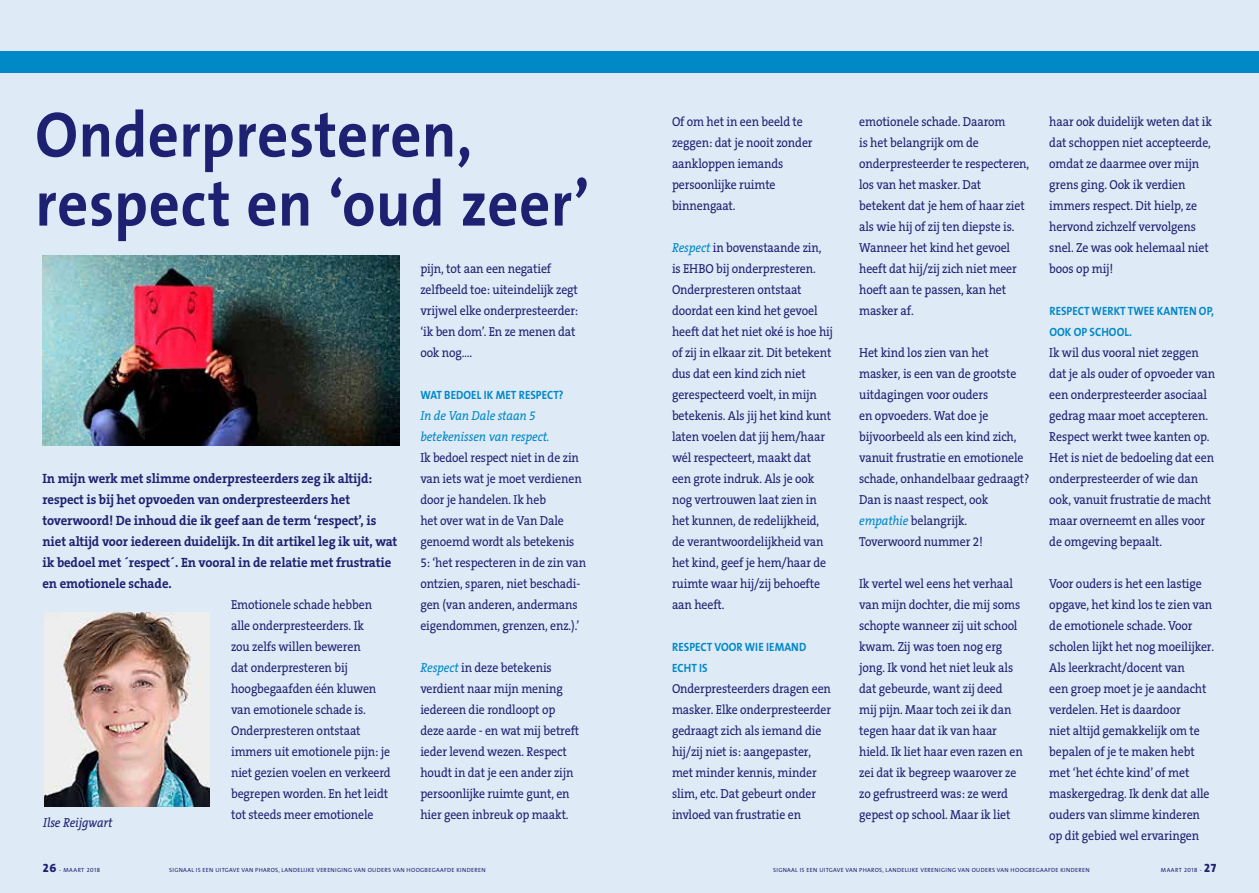
<style>
.page{position:relative;width:1259px;height:893px;background:#deeaf6}
.page>*{position:absolute;margin:0;border:0;box-sizing:border-box;transform-origin:0 0}
.t1{font:700 64.5px/69px "The Sans B7";letter-spacing:.005em;color:#1e2171;scale:.94 1}
.t2{font:700 13.5px/21px "The Serif B7";letter-spacing:-.01em;color:#1e2171;scale:.95 1}
.t3{font:13.05px/21px "The Serif B5 Plain";letter-spacing:-.01em;color:#1e2171;scale:.91 1}
.t4{font:italic 13.05px/21px "The Serif B5 Plain";letter-spacing:-.01em;color:#0088c7;scale:.91 1}
.t5{font:italic 13.05px "The Serif B5 Plain";letter-spacing:-.01em;color:#1e2171;scale:.91 1}
.t6{font:700 12px/21px "The Sans";letter-spacing:.005em;color:#0088c7;scale:.91 1}
.t7{font:6px "The Sans Regular Caps";letter-spacing:.05em;color:#1e2171}
.t8{font:6px "The Sans Regular Caps";letter-spacing:.08em;color:#1e2171}
.s1{font-style:italic;color:#0088c7}
.s2{font-family:"The Sans Extra Bold Caps";font-size:12px}
</style>
<div class="page">
<img style="left:43px;top:255px;width:356px;height:191px">
<div style="left:0;top:51px;width:1259px;height:21px;background:#0088c7"></div>
<img style="left:45px;top:612px;width:164px;height:194px">
<h1 class="t1" style="left:35px;top:102px;width:591px">Onderpresteren, respect en ‘oud zeer’</h1>
<p class="t3" style="left:672px;top:112px;width:156px">Of om het in een beeld te zeggen: dat je nooit zonder aankloppen iemands persoonlijke ruimte binnengaat.</p>
<p class="t3" style="left:672px;top:238px;width:178px"><span class="s1">Respect</span> in bovenstaande zin, is EHBO bij onderpresteren.<br>Onderpresteren ontstaat doordat een kind het gevoel heeft dat het niet oké is hoe hij of zij in elkaar zit. Dit betekent dus dat een kind zich niet gerespecteerd voelt, in mijn betekenis. Als jij het kind kunt laten voelen dat jij hem/haar wél respecteert, maakt dat een grote indruk. Als je ook nog vertrouwen laat zien in het kunnen, de redelijkheid, de verantwoordelijkheid van het kind, geef je hem/haar de ruimte waar hij/zij behoefte aan heeft.</p>
<p class="t6" style="left:672px;top:636px;width:149px">RESPECT VOOR WIE IEMAND<br>ECHT IS</p>
<p class="t3" style="left:672px;top:679px;width:176px">Onderpresteerders dragen een masker. Elke onderpresteerder gedraagt zich als iemand die hij/zij niet is: aangepaster, met minder kennis, minder slim, etc. Dat gebeurt onder invloed van frustratie en</p>
<p class="t3" style="left:859px;top:112px;width:188px">emotionele schade. Daarom<br>is het belangrijk om de onderpresteerder te respecteren, los van het masker. Dat betekent dat je hem of haar ziet als wie hij of zij ten diepste is.<br>Wanneer het kind het gevoel heeft dat hij/zij zich niet meer hoeft aan te passen, kan het masker af.</p>
<p class="t3" style="left:859px;top:343px;width:188px">Het kind los zien van het masker, is een van de grootste uitdagingen voor ouders<br>en opvoeders. Wat doe je bijvoorbeeld als een kind zich, vanuit frustratie en emotionele schade, onhandelbaar gedraagt?<br>Dan is naast respect, ook <span class="s1">empathie</span> belangrijk.<br>Toverwoord nummer 2!</p>
<p class="t3" style="left:859px;top:574px;width:181px">Ik vertel wel eens het verhaal van mijn dochter, die mij soms schopte wanneer zij uit school kwam. Zij was toen nog erg jong. Ik vond het niet leuk als dat gebeurde, want zij deed mij pijn. Maar toch zei ik dan tegen haar dat ik van haar hield. Ik liet haar even razen en zei dat ik begreep waarover ze zo gefrustreerd was: ze werd gepest op school. Maar ik liet</p>
<p class="t3" style="left:1049px;top:112px;width:180px">haar ook duidelijk weten dat ik dat schoppen niet accepteerde, omdat ze daarmee over mijn grens ging. Ook ik verdien immers respect. Dit hielp, ze hervond zichzelf vervolgens snel. Ze was ook helemaal niet boos op mij!</p>
<p class="t6" style="left:1049px;top:300px;width:182px">RESPECT WERKT TWEE KANTEN OP,<br>OOK OP SCHOOL.</p>
<p class="t3" style="left:1049px;top:343px;width:184px">Ik wil dus vooral niet zeggen dat je als ouder of opvoeder van een onderpresteerder asociaal gedrag maar moet accepteren.<br>Respect werkt twee kanten op.<br>Het is niet de bedoeling dat een onderpresteerder of wie dan ook, vanuit frustratie de macht maar overneemt en alles voor de omgeving bepaalt.</p>
<p class="t3" style="left:1049px;top:574px;width:182px">Voor ouders is het een lastige opgave, het kind los te zien van de emotionele schade. Voor scholen lijkt het nog moeilijker.<br>Als leerkracht/docent van<br>een groep moet je je aandacht verdelen. Het is daardoor<br>niet altijd gemakkelijk om te bepalen of je te maken hebt met ‘het échte kind’ of met maskergedrag. Ik denk dat alle ouders van slimme kinderen op dit gebied wel ervaringen</p>
<p class="t3" style="left:420px;top:258px;width:175px">pijn, tot aan een negatief zelfbeeld toe: uiteindelijk zegt vrijwel elke onderpresteerder: ‘ik ben dom’. En ze menen dat ook nog….</p>
<p class="t6" style="left:420px;top:384px;width:159px">WAT BEDOEL IK MET RESPECT?</p>
<p class="t4" style="left:420px;top:406px;width:144px">In de Van Dale staan 5 betekenissen van respect.</p>
<p class="t3" style="left:420px;top:448px;width:184px">Ik bedoel respect niet in de zin van iets wat je moet verdienen door je handelen. Ik heb<br>het over wat in de Van Dale genoemd wordt als betekenis<br>5: ‘het respecteren in de zin van ontzien, sparen, niet beschadi&shy;gen (van anderen, andermans eigendommen, grenzen, enz.).’</p>
<p class="t3" style="left:420px;top:658px;width:176px"><span class="s1">Respect</span> in deze betekenis verdient naar mijn mening iedereen die rondloopt op deze aarde - en wat mij betreft ieder levend wezen. Respect houdt in dat je een ander zijn persoonlijke ruimte gunt, en hier geen inbreuk op maakt.</p>
<p class="t2" style="left:43px;top:468px;width:375px">In mijn werk met slimme onderpresteerders zeg ik altijd: respect is bij het opvoeden van onderpresteerders het toverwoord! De inhoud die ik geef aan de term ‘respect’, is niet altijd voor iedereen duidelijk. In dit artikel leg ik uit, wat ik bedoel met ´respect´. En vooral in de relatie met frustratie en emotionele schade.</p>
<p class="t3" style="left:231px;top:595px;width:177px">Emotionele schade hebben alle onderpresteerders. Ik<br>zou zelfs willen beweren<br>dat onderpresteren bij hoogbegaafden één kluwen van emotionele schade is.<br>Onderpresteren ontstaat immers uit emotionele pijn: je niet gezien voelen en verkeerd begrepen worden. En het leidt tot steeds meer emotionele</p>
<p class="t5" style="left:43px;top:816px;width:78px">Ilse Reijgwart</p>
<p class="t8" style="left:43px;top:866px;width:59px"><span class="s2">26</span> - MAART 2018</p>
<p class="t7" style="left:169px;top:866px;width:318px">SIGNAAL IS EEN UITGAVE VAN PHAROS, LANDELIJKE VERENIGING VAN OUDERS VAN HOOGBEGAAFDE KINDEREN</p>
<p class="t7" style="left:773px;top:866px;width:318px">SIGNAAL IS EEN UITGAVE VAN PHAROS, LANDELIJKE VERENIGING VAN OUDERS VAN HOOGBEGAAFDE KINDEREN</p>
<p class="t8" style="left:1161px;top:866px;width:57px">MAART 2018 - <span class="s2">27</span></p>
</div>
